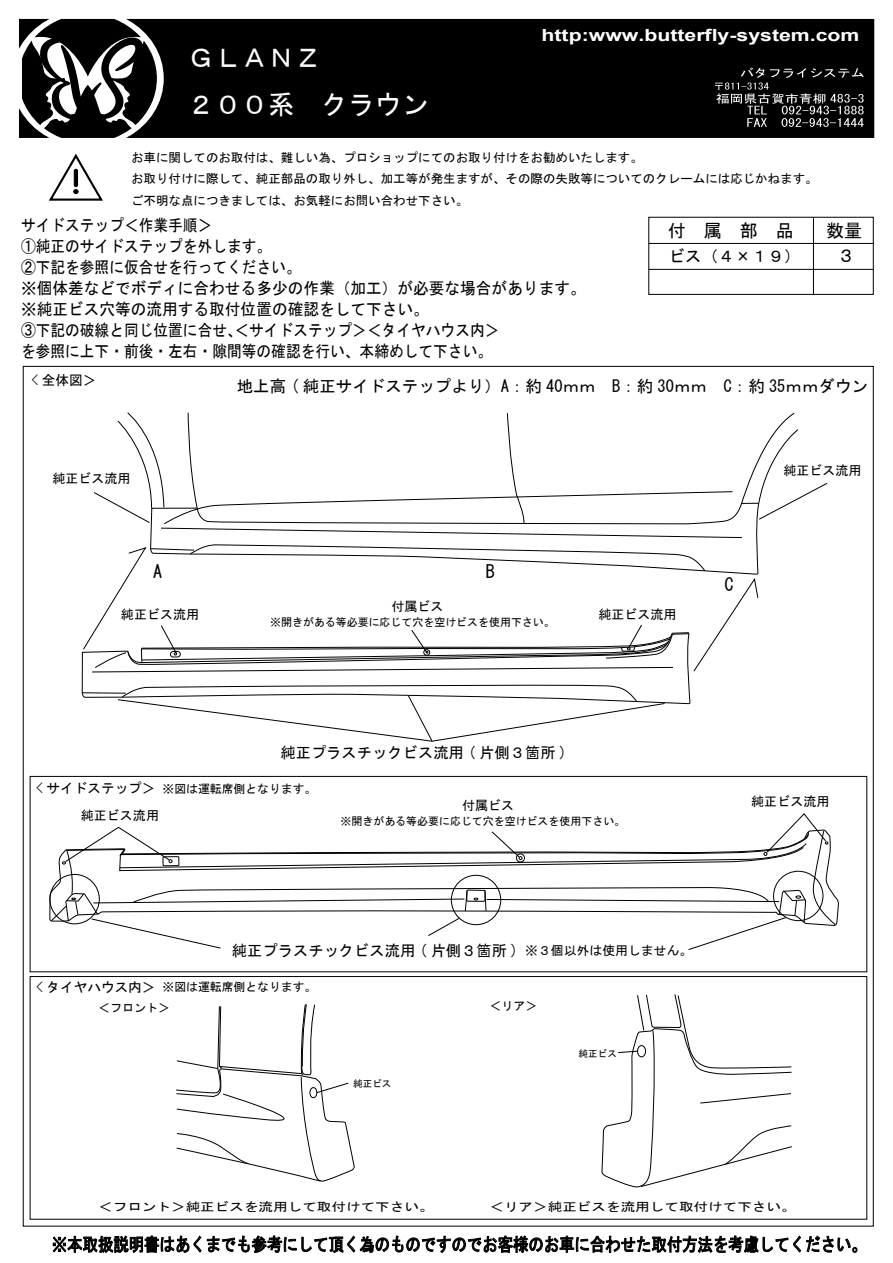
<style>
.page{position:relative;width:893px;height:1263px;background:#fff}
.page>*{position:absolute;margin:0;border:0;box-sizing:border-box;transform-origin:0 0}
.t1{font:26.7px/46.8px "MS Gothic";color:#fff}
.t2{font:18.15px "MS Gothic";color:#000;scale:.85 1}
.t3{font:18px "MS Gothic";color:#000}
.t4{font:700 16.8px "Arial";color:#fff;scale:1.27 1}
.t5{font:16.5px/21px "MS Gothic";color:#000;scale:.89 1}
.t6{font:16.5px "MS Gothic";color:#000}
.t7{font:15.3px "MS Gothic";color:#000}
.t8{font:13.65px "MS Gothic";color:#000}
.t9{font:13.05px "MS Gothic";color:#000}
.t10{font:12.9px "MS Gothic";color:#000}
.t11{font:12.45px/21.9px "MS Gothic";color:#000}
.t12{font:12px "MS Gothic";color:#000;scale:1.21 1}
.t13{font:12px "MS Gothic";color:#000}
.t14{font:11.85px "MS Gothic";color:#000}
.t15{font:10.95px "MS Gothic";color:#000}
.t16{font:9.6px "MS Gothic";color:#000}
</style>
<div class="page">
<svg style="left:19px;top:18px;width:108px;height:119px"></svg>
<div style="left:127px;top:18px;width:748px;height:119px;background:#000"></div>
<svg style="left:715px;top:68px;width:149px;height:59px;background:#262626"></svg>
<svg style="left:49px;top:154px;width:54px;height:47px"></svg>
<div style="left:30px;top:776px;width:837px;height:196px;border:1px solid #000"></div>
<div style="left:30px;top:976px;width:837px;height:243px;border:1px solid #000"></div>
<svg style="left:176px;top:1004px;width:179px;height:178px"></svg>
<svg style="left:601px;top:994px;width:191px;height:194px"></svg>
<svg style="left:51px;top:813px;width:785px;height:137px"></svg>
<svg style="left:82px;top:412px;width:746px;height:330px"></svg>
<svg style="left:648px;top:217px;width:226px;height:78px"></svg>
<p class="t4" style="left:541px;top:23px;width:252px">http:www.butterfly-system.com</p>
<h1 class="t1" style="left:188px;top:34px;width:242px">ＧＬＡＮＺ<br>２００系　クラウン</h1>
<p class="t11" style="left:131px;top:146px;width:688px">お車に関してのお取付は、難しい為、プロショップにてのお取り付けをお勧めいたします。<br>お取り付けに際して、純正部品の取り外し、加工等が発生ますが、その際の失敗等についてのクレームには応じかねます。ご不明な点につきましては、お気軽にお問い合わせ下さい。</p>
<p class="t5" style="left:21px;top:215px;width:636px">サイドステップ＜作業手順＞<br>①純正のサイドステップを外します。<br>②下記を参照に仮合せを行ってください。<br>※個体差などでボディに合わせる多少の作業（加工）が必要な場合があります。※純正ビス穴等の流用する取付位置の確認をして下さい。<br>③下記の破線と同じ位置に合せ、＜サイドステップ＞＜タイヤハウス内＞<br>を参照に上下・前後・左右・隙間等の確認を行い、本締めして下さい。</p>
<p class="t3" style="left:668px;top:222px;width:127px">付　属　部　品</p>
<p class="t3" style="left:826px;top:222px;width:37px">数量</p>
<p class="t6" style="left:669px;top:247px;width:133px">ビス（４×１９）</p>
<p class="t3" style="left:837px;top:247px;width:19px">３</p>
<p class="t8" style="left:32px;top:374px;width:66px">&lt; 全体図＞</p>
<p class="t9" style="left:52px;top:472px;width:80px">純正ビス流用</p>
<p class="t3" style="left:153px;top:562px;width:10px">A</p>
<p class="t6" style="left:237px;top:378px;width:633px">地上高 ( 純正サイドステップより）A：約 40ｍｍ　B：約 30ｍｍ　C：約 35ｍｍダウン</p>
<p class="t3" style="left:486px;top:563px;width:10px">B</p>
<p class="t3" style="left:724px;top:576px;width:10px">C</p>
<p class="t9" style="left:783px;top:464px;width:80px">純正ビス流用</p>
<p class="t9" style="left:392px;top:600px;width:54px">付属ビス</p>
<p class="t15" style="left:270px;top:616px;width:286px">※開きがある等必要に応じて穴を空けビスを使用下さい。</p>
<p class="t9" style="left:121px;top:608px;width:80px">純正ビス流用</p>
<p class="t9" style="left:598px;top:608px;width:80px">純正ビス流用</p>
<p class="t7" style="left:280px;top:745px;width:288px">純正プラスチックビス流用 ( 片側３箇所 )</p>
<p class="t8" style="left:36px;top:782px;width:121px">&lt; サイドステップ＞</p>
<p class="t14" style="left:163px;top:783px;width:155px">※図は運転席側となります。</p>
<p class="t9" style="left:81px;top:808px;width:80px">純正ビス流用</p>
<p class="t9" style="left:462px;top:799px;width:54px">付属ビス</p>
<p class="t9" style="left:751px;top:795px;width:80px">純正ビス流用</p>
<p class="t15" style="left:341px;top:815px;width:286px">※開きがある等必要に応じて穴を空けビスを使用下さい。</p>
<p class="t8" style="left:36px;top:980px;width:121px">&lt; タイヤハウス内＞</p>
<p class="t7" style="left:232px;top:943px;width:288px">純正プラスチックビス流用 ( 片側３箇所 )</p>
<p class="t14" style="left:163px;top:981px;width:155px">※図は運転席側となります。</p>
<p class="t10" style="left:525px;top:944px;width:169px">※３個以外は使用しません。</p>
<p class="t13" style="left:98px;top:1001px;width:73px">＜フロント＞</p>
<p class="t13" style="left:489px;top:1000px;width:49px">＜リア＞</p>
<p class="t16" style="left:353px;top:1078px;width:40px">純正ビス</p>
<p class="t16" style="left:578px;top:1049px;width:40px">純正ビス</p>
<p class="t12" style="left:98px;top:1200px;width:279px">＜フロント＞純正ビスを流用して取付けて下さい。</p>
<p class="t12" style="left:489px;top:1200px;width:255px">＜リア＞純正ビスを流用して取付けて下さい。</p>
<p class="t2" style="left:52px;top:1235px;width:960px">※本取扱説明書はあくまでも参考にして頂く為のものですのでお客様のお車に合わせた取付方法を考慮してください。</p>
</div>
